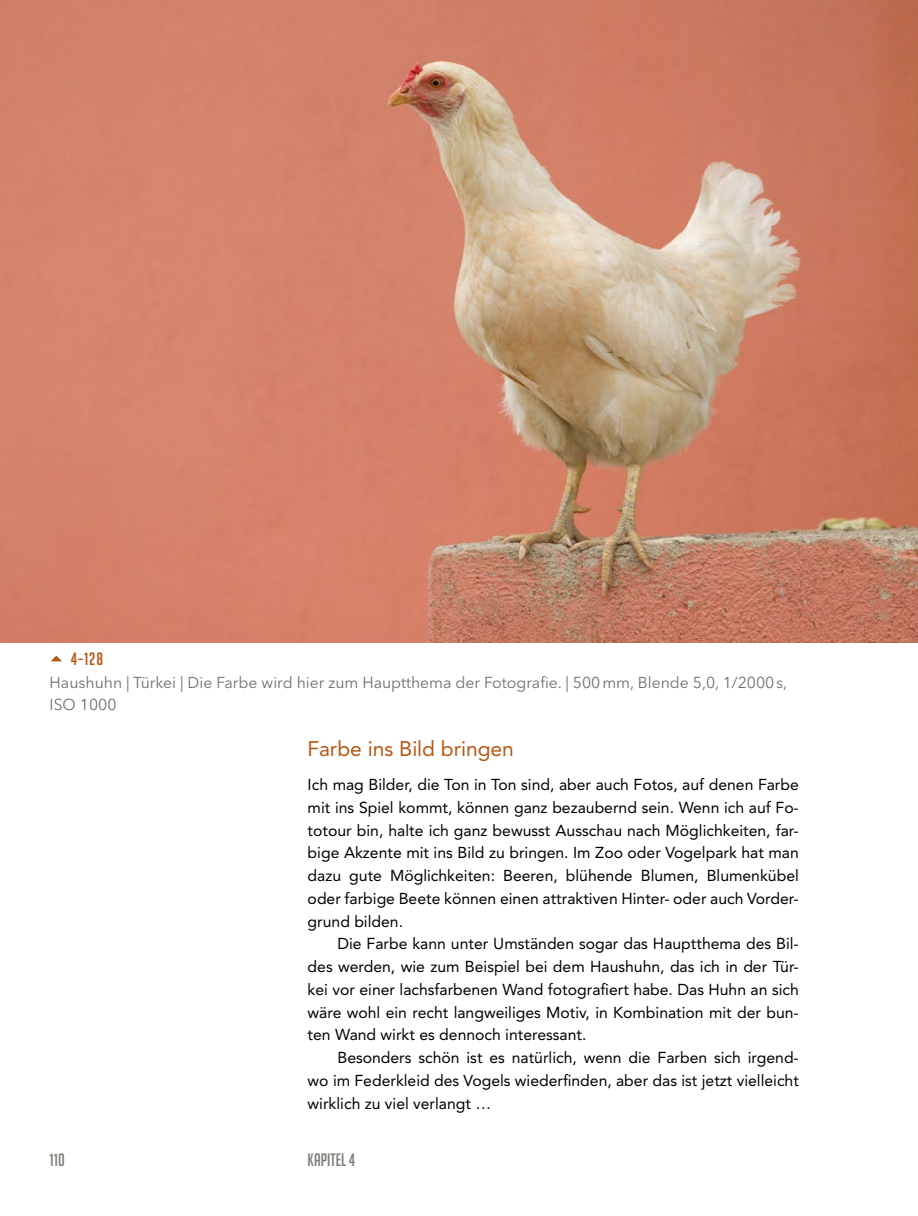
<style>
.page{position:relative;width:918px;height:1216px;background:#fff}
.page>*{position:absolute;margin:0;border:0;box-sizing:border-box;transform-origin:0 0}
.Standard_Folge{font:21px "Avenir LT Pro";color:#b55815}
.t1{font:17.5px "Big Noodle Titling";color:#7e8279}
.Standard_Folge-2{font:17.5px "Big Noodle Titling";color:#b55815}
.Standard_Folge-3{font:15.75px "Avenir LT Pro";color:#000}
.Standard_Folge-4{font:15.75px/22.8px "Avenir Next LT Pro";color:#706f6f}
</style>
<div class="page">
<img style="left:0;top:0;width:918px;height:642px">
<p class="Standard_Folge-2" style="left:71px;top:649px;width:34px">4–128</p>
<p class="Standard_Folge-4" style="left:50px;top:670px;width:739px">Haushuhn | Türkei | Die Farbe wird hier zum Hauptthema der Fotografie. | 500mm, Blende 5,0, 1/2000s,<br>ISO 1000</p>
<p class="Standard_Folge" style="left:308px;top:735px;width:208px">Farbe ins Bild bringen</p>
<p class="Standard_Folge-3" style="left:308px;top:774px;width:493px">Ich mag Bilder, die Ton in Ton sind, aber auch Fotos, auf denen Farbe</p>
<p class="Standard_Folge-3" style="left:308px;top:797px;width:493px">mit ins Spiel kommt, können ganz bezaubernd sein. Wenn ich auf Fo-</p>
<p class="Standard_Folge-3" style="left:308px;top:820px;width:493px">totour bin, halte ich ganz bewusst Ausschau nach Möglichkeiten, far-</p>
<p class="Standard_Folge-3" style="left:308px;top:843px;width:493px">bige Akzente mit ins Bild zu bringen. Im Zoo oder Vogelpark hat man</p>
<p class="Standard_Folge-3" style="left:308px;top:865px;width:493px">dazu gute Möglichkeiten: Beeren, blühende Blumen, Blumenkübel</p>
<p class="Standard_Folge-3" style="left:308px;top:888px;width:493px">oder farbige Beete können einen attraktiven Hinter- oder auch Vorder-</p>
<p class="Standard_Folge-3" style="left:308px;top:911px;width:97px">grund bilden.</p>
<p class="Standard_Folge-3" style="left:337px;top:934px;width:463px">Die Farbe kann unter Umständen sogar das Hauptthema des Bil-</p>
<p class="Standard_Folge-3" style="left:308px;top:956px;width:493px">des werden, wie zum Beispiel bei dem Haushuhn, das ich in der Tür-</p>
<p class="Standard_Folge-3" style="left:308px;top:979px;width:493px">kei vor einer lachsfarbenen Wand fotografiert habe. Das Huhn an sich</p>
<p class="Standard_Folge-3" style="left:308px;top:1002px;width:493px">wäre wohl ein recht langweiliges Motiv, in Kombination mit der bun-</p>
<p class="Standard_Folge-3" style="left:308px;top:1025px;width:280px">ten Wand wirkt es dennoch interessant.</p>
<p class="Standard_Folge-3" style="left:337px;top:1047px;width:463px">Besonders schön ist es natürlich, wenn die Farben sich irgend-</p>
<p class="Standard_Folge-3" style="left:308px;top:1070px;width:493px">wo im Federkleid des Vogels wiederfinden, aber das ist jetzt vielleicht</p>
<p class="Standard_Folge-3" style="left:308px;top:1093px;width:185px">wirklich zu viel verlangt …</p>
<p class="t1" style="left:50px;top:1149px;width:17px">110</p>
<p class="t1" style="left:308px;top:1149px;width:49px">Kapitel 4</p>
</div>
